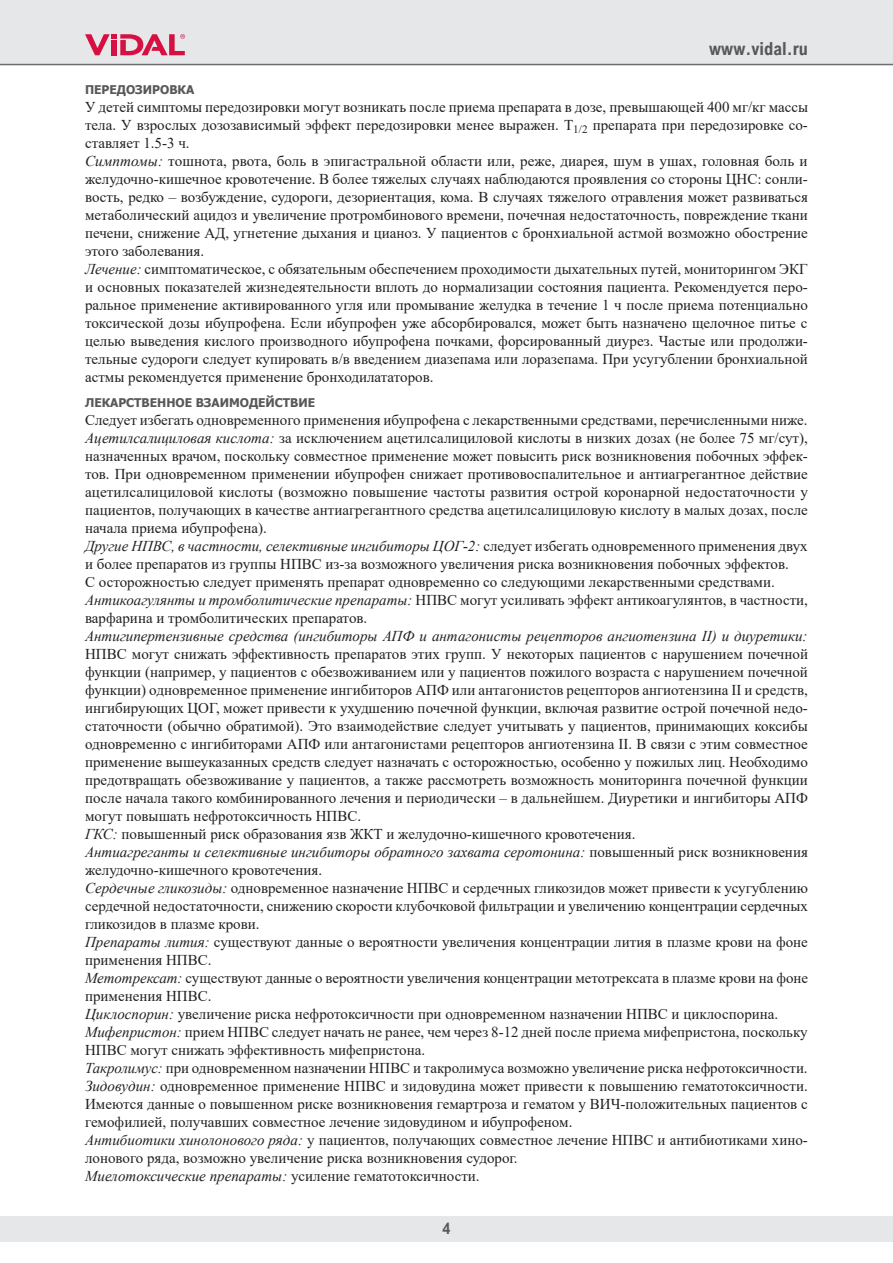
<style>
.page{position:relative;width:893px;height:1263px;background:#fff}
.page>*{position:absolute;margin:0;border:0;box-sizing:border-box;transform-origin:0 0}
.t1{font:700 18px "Arial Nova Cond";color:#57585a}
.t2{font:700 15.75px "Arial Nova Cond";color:#57585a}
.t3{font:15px/18px "Times New Roman";color:#231f20}
.t4{font:italic 15px "Times New Roman";color:#231f20}
.t5{font:700 12px "Tahoma";color:#57585a}
.s1{font-style:italic}
</style>
<div class="page">
<div style="left:0;top:1216px;width:893px;height:26px;background:#e6e7e9"></div>
<div style="left:0;top:0;width:893px;height:64px;background:#e6e7e9"></div>
<svg style="left:85px;top:34px;width:100px;height:21px"></svg>
<hr style="left:0;top:64px;width:893px;height:1px;background:#6c6d70">
<p class="t1" style="left:709px;top:38px;width:100px">www.vidal.ru</p>
<p class="t5" style="left:85px;top:81px;width:111px">ПЕРЕДОЗИРОВКА</p>
<p class="t3" style="left:85px;top:98px;width:724px">У детей симптомы передозировки могут возникать после приема препарата в дозе, превышающей 400 мг/кг массы тела. У взрослых дозозависимый эффект передозировки менее выражен. Т<sub>1/2</sub> препарата при передозировке со&shy;ставляет 1.5-3 ч.<br><span class="s1">Симптомы:</span> тошнота, рвота, боль в эпигастральной области или, реже, диарея, шум в ушах, головная боль и желудочно-кишечное кровотечение. В более тяжелых случаях наблюдаются проявления со стороны ЦНС: сонли&shy;вость, редко – возбуждение, судороги, дезориентация, кома. В случаях тяжелого отравления может развиваться метаболический ацидоз и увеличение протромбинового времени, почечная недостаточность, повреждение ткани печени, снижение АД, угнетение дыхания и цианоз. У пациентов с бронхиальной астмой возможно обострение этого заболевания.<br><span class="s1">Лечение:</span> симптоматическое, с обязательным обеспечением проходимости дыхательных путей, мониторингом ЭКГ и основных показателей жизнедеятельности вплоть до нормализации состояния пациента. Рекомендуется перо&shy;ральное применение активированного угля или промывание желудка в течение 1 ч после приема потенциально токсической дозы ибупрофена. Если ибупрофен уже абсорбировался, может быть назначено щелочное питье с целью выведения кислого производного ибупрофена почками, форсированный диурез. Частые или продолжи&shy;тельные судороги следует купировать в/в введением диазепама или лоразепама. При усугублении бронхиальной астмы рекомендуется применение бронходилататоров.</p>
<p class="t5" style="left:85px;top:394px;width:232px">ЛЕКАРСТВЕННОЕ ВЗАИМОДЕЙСТВИЕ</p>
<p class="t3" style="left:85px;top:410px;width:724px">Следует избегать одновременного применения ибупрофена с лекарственными средствами, перечисленными ниже.<br><span class="s1">Ацетилсалициловая кислота:</span> за исключением ацетилсалициловой кислоты в низких дозах (не более 75 мг/сут), назначенных врачом, поскольку совместное применение может повысить риск возникновения побочных эффек&shy;тов. При одновременном применении ибупрофен снижает противовоспалительное и антиагрегантное действие ацетилсалициловой кислоты (возможно повышение частоты развития острой коронарной недостаточности у пациентов, получающих в качестве антиагрегантного средства ацетилсалициловую кислоту в малых дозах, после начала приема ибупрофена).<br><span class="s1">Другие НПВС, в частности, селективные ингибиторы ЦОГ-2:</span> следует избегать одновременного применения двух и более препаратов из группы НПВС из-за возможного увеличения риска возникновения побочных эффектов.<br>С осторожностью следует применять препарат одновременно со следующими лекарственными средствами.<br><span class="s1">Антикоагулянты и тромболитические препараты:</span> НПВС могут усиливать эффект антикоагулянтов, в частности, варфарина и тромболитических препаратов.</p>
<p class="t4" style="left:85px;top:626px;width:724px">Антигипертензивные средства (ингибиторы АПФ и антагонисты рецепторов ангиотензина II) и диуретики:</p>
<p class="t3" style="left:85px;top:644px;width:725px">НПВС могут снижать эффективность препаратов этих групп. У некоторых пациентов с нарушением почечной функции (например, у пациентов с обезвоживанием или у пациентов пожилого возраста с нарушением почечной функции) одновременное применение ингибиторов АПФ или антагонистов рецепторов ангиотензина II и средств, ингибирующих ЦОГ, может привести к ухудшению почечной функции, включая развитие острой почечной недо&shy;статочности (обычно обратимой). Это взаимодействие следует учитывать у пациентов, принимающих коксибы одновременно с ингибиторами АПФ или антагонистами рецепторов ангиотензина II. В связи с этим совместное применение вышеуказанных средств следует назначать с осторожностью, особенно у пожилых лиц. Необходимо предотвращать обезвоживание у пациентов, а также рассмотреть возможность мониторинга почечной функции после начала такого комбинированного лечения и периодически – в дальнейшем. Диуретики и ингибиторы АПФ могут повышать нефротоксичность НПВС.<br><span class="s1">ГКС:</span> повышенный риск образования язв ЖКТ и желудочно-кишечного кровотечения.<br><span class="s1">Антиагреганты и селективные ингибиторы обратного захвата серотонина:</span> повышенный риск возникновения желудочно-кишечного кровотечения.<br><span class="s1">Сердечные гликозиды:</span> одновременное назначение НПВС и сердечных гликозидов может привести к усугублению сердечной недостаточности, снижению скорости клубочковой фильтрации и увеличению концентрации сердечных гликозидов в плазме крови.<br><span class="s1">Препараты лития:</span> существуют данные о вероятности увеличения концентрации лития в плазме крови на фоне применения НПВС.<br><span class="s1">Метотрексат:</span> существуют данные о вероятности увеличения концентрации метотрексата в плазме крови на фоне применения НПВС.<br><span class="s1">Циклоспорин:</span> увеличение риска нефротоксичности при одновременном назначении НПВС и циклоспорина.<br><span class="s1">Мифепристон:</span> прием НПВС следует начать не ранее, чем через 8-12 дней после приема мифепристона, поскольку НПВС могут снижать эффективность мифепристона.<br><span class="s1">Такролимус:</span> при одновременном назначении НПВС и такролимуса возможно увеличение риска нефротоксичности.<br><span class="s1">Зидовудин:</span> одновременное применение НПВС и зидовудина может привести к повышению гематотоксичности.<br>Имеются данные о повышенном риске возникновения гемартроза и гематом у ВИЧ-положительных пациентов с гемофилией, получавших совместное лечение зидовудином и ибупрофеном.<br><span class="s1">Антибиотики хинолонового ряда:</span> у пациентов, получающих совместное лечение НПВС и антибиотиками хино&shy;лонового ряда, возможно увеличение риска возникновения судорог.<br><span class="s1">Миелотоксические препараты:</span> усиление гематотоксичности.</p>
<p class="t2" style="left:443px;top:1218px;width:9px">4</p>
</div>
